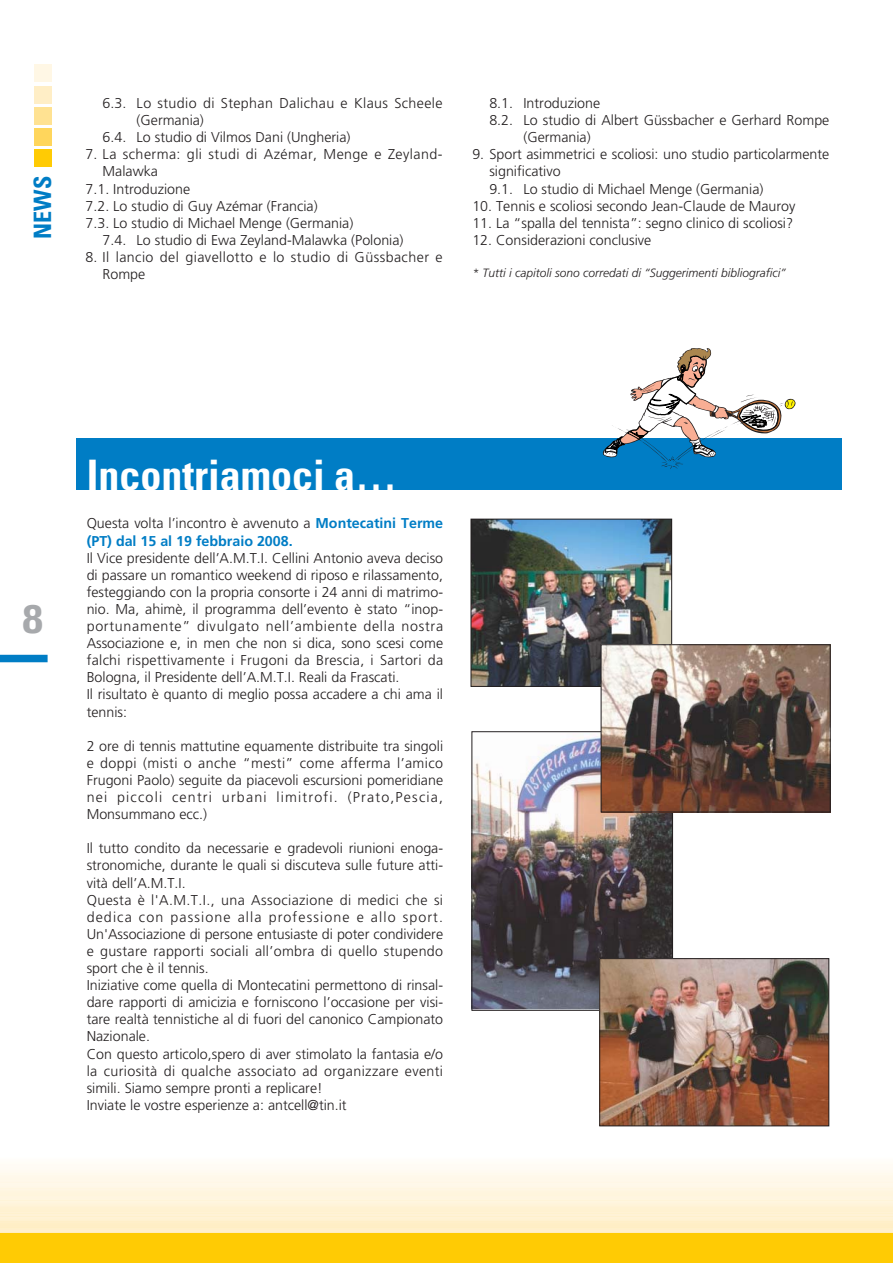
<style>
.page{position:relative;width:893px;height:1263px;background:#fff}
.page>*{position:absolute;margin:0;border:0;box-sizing:border-box;transform-origin:0 0}
.t1{font:700 condensed 42px "Univers";color:#fff}
.t2{font:700 condensed 37.5px "Helvetica";color:#a7a9ac;scale:1.2 1}
.t3{font:700 condensed 24px "Univers";color:#007dc5}
.t4{font:300 14.25px/17.1px "Frutiger";color:#231f20}
.t5{font:300 14.25px/17.1px "Frutiger";letter-spacing:.03em;color:#231f20}
.t6{font:700 14.25px/17.1px "Frutiger";color:#007dc5}
.t7{font:300 14.25px "Frutiger";letter-spacing:.025em;color:#231f20}
.t8{font:italic 300 12px "Frutiger";color:#231f20}
.s1{font-weight:300;color:#231f20}
</style>
<div class="page">
<hr style="left:0;top:1229px;width:892px;height:4px;background:#ffedc1">
<hr style="left:0;top:1228px;width:892px;height:4px;background:#ffefcc">
<hr style="left:0;top:1225px;width:892px;height:4px;background:#ffeec4">
<hr style="left:0;top:1222px;width:892px;height:3px;background:#ffefc6">
<hr style="left:0;top:1218px;width:892px;height:4px;background:#ffefc9">
<hr style="left:0;top:1216px;width:892px;height:4px;background:#fff2d3">
<hr style="left:0;top:1213px;width:892px;height:4px;background:#fff0cd">
<hr style="left:0;top:1212px;width:892px;height:4px;background:#fff2d6">
<hr style="left:0;top:1210px;width:892px;height:4px;background:#fff1d0">
<hr style="left:0;top:1207px;width:892px;height:3px;background:#fff2d2">
<hr style="left:0;top:1203px;width:892px;height:4px;background:#fff3d4">
<hr style="left:0;top:1199px;width:892px;height:4px;background:#fff4d8">
<hr style="left:0;top:1198px;width:892px;height:4px;background:#fff6df">
<hr style="left:0;top:1197px;width:892px;height:4px;background:#fff5df">
<hr style="left:0;top:1193px;width:892px;height:4px;background:#fff5dc">
<hr style="left:0;top:1189px;width:892px;height:4px;background:#fff5df">
<hr style="left:0;top:1185px;width:892px;height:4px;background:#fff6e2">
<hr style="left:0;top:1181px;width:892px;height:4px;background:#fff7e6">
<hr style="left:0;top:1177px;width:892px;height:4px;background:#fff8e9">
<hr style="left:0;top:1173px;width:892px;height:4px;background:#fff9eb">
<hr style="left:0;top:1169px;width:892px;height:4px;background:#fffaef">
<hr style="left:0;top:1165px;width:892px;height:4px;background:#fffbf3">
<hr style="left:0;top:1161px;width:892px;height:4px;background:#fffdf7">
<hr style="left:0;top:1157px;width:892px;height:4px;background:#fffdfa">
<hr style="left:0;top:1157px;width:892px;height:1px;background:#fff">
<div style="left:34px;top:150px;width:17px;height:17px;background:#ffcb04"></div>
<div style="left:34px;top:129px;width:17px;height:17px;background:#ffd65c"></div>
<div style="left:34px;top:107px;width:17px;height:17px;background:#ffe292"></div>
<div style="left:34px;top:86px;width:17px;height:17px;background:#ffeec6"></div>
<div style="left:34px;top:65px;width:17px;height:17px;background:#fff7e5"></div>
<div style="left:0;top:1233px;width:892px;height:30px;background:#ffcb04"></div>
<div style="left:0;top:655px;width:48px;height:7px;background:#007dc5"></div>
<div style="left:76px;top:438px;width:766px;height:52px;background:#007dc5"></div>
<img style="left:473px;top:733px;width:197px;height:276px">
<div style="left:471px;top:731px;width:201px;height:280px;border:1px solid #231f20"></div>
<img style="left:472px;top:521px;width:198px;height:164px">
<div style="left:470px;top:519px;width:202px;height:168px;border:1px solid #231f20"></div>
<img style="left:602px;top:646px;width:226px;height:164px">
<div style="left:600px;top:644px;width:230px;height:168px;border:1px solid #231f20"></div>
<img style="left:601px;top:960px;width:226px;height:164px">
<div style="left:599px;top:958px;width:230px;height:168px;border:1px solid #231f20"></div>
<svg style="left:603px;top:348px;width:192px;height:121px"></svg>
<h3 class="t3" style="left:34px;top:239px;width:64px;rotate:-90deg">NEWS</h3>
<p class="t7" style="left:103px;top:97px;width:341px">6.3. Lo studio di Stephan Dalichau e Klaus Scheele</p>
<p class="t4" style="left:137px;top:113px;width:69px">(Germania)</p>
<p class="t4" style="left:103px;top:130px;width:249px">6.4. Lo studio di Vilmos Dani (Ungheria)</p>
<p class="t5" style="left:86px;top:147px;width:358px">7. La scherma: gli studi di Azémar, Menge e Zeyland-</p>
<p class="t4" style="left:103px;top:164px;width:57px">Malawka</p>
<p class="t4" style="left:86px;top:181px;width:106px">7.1. Introduzione</p>
<p class="t4" style="left:86px;top:198px;width:233px">7.2. Lo studio di Guy Azémar (Francia)</p>
<p class="t4" style="left:86px;top:215px;width:269px">7.3. Lo studio di Michael Menge (Germania)</p>
<p class="t4" style="left:103px;top:232px;width:302px">7.4. Lo studio di Ewa Zeyland-Malawka (Polonia)</p>
<p class="t5" style="left:103px;top:250px;width:341px;text-indent:-17px">8. Il lancio del giavellotto e lo studio di Güssbacher e<br>Rompe</p>
<p class="t4" style="left:489px;top:96px;width:112px">8.1. Introduzione</p>
<p class="t4" style="left:489px;top:113px;width:341px">8.2. Lo studio di Albert Güssbacher e Gerhard Rompe</p>
<p class="t4" style="left:523px;top:130px;width:69px">(Germania)</p>
<p class="t4" style="left:489px;top:147px;width:341px;text-indent:-17px">9. Sport asimmetrici e scoliosi: uno studio particolarmente significativo<br>9.1. Lo studio di Michael Menge (Germania)</p>
<p class="t4" style="left:472px;top:198px;width:325px">10. Tennis e scoliosi secondo Jean-Claude de Mauroy</p>
<p class="t4" style="left:472px;top:215px;width:322px">11. La “spalla del tennista”: segno clinico di scoliosi?</p>
<p class="t4" style="left:472px;top:232px;width:180px">12. Considerazioni conclusive</p>
<p class="t8" style="left:472px;top:268px;width:315px">* Tutti i capitoli sono corredati di “Suggerimenti bibliografici”</p>
<h2 class="t2" style="left:21px;top:605px;width:20px">8</h2>
<h1 class="t1" style="left:87px;top:460px;width:312px">Incontriamoci a…</h1>
<p class="t6" style="left:87px;top:516px;width:358px"><span class="s1">Questa volta l’incontro è avvenuto a</span> Montecatini Terme (PT) dal 15 al 19 febbraio 2008.</p>
<p class="t4" style="left:87px;top:550px;width:358px">Il Vice presidente dell’A.M.T.I. Cellini Antonio aveva deciso di passare un romantico weekend di riposo e rilassamento, festeggiando con la propria consorte i 24 anni di matrimo&shy;nio. Ma, ahimè, il programma dell’evento è stato “inop&shy;portunamente” divulgato nell’ambiente della nostra Associazione e, in men che non si dica, sono scesi come falchi rispettivamente i Frugoni da Brescia, i Sartori da Bologna, il Presidente dell’A.M.T.I. Reali da Frascati.<br>Il risultato è quanto di meglio possa accadere a chi ama il tennis:</p>
<p class="t4" style="left:87px;top:738px;width:358px;text-align:justify">2 ore di tennis mattutine equamente distribuite tra singoli e doppi (misti o anche “mesti” come afferma l’amico Frugoni Paolo) seguite da piacevoli escursioni pomeridiane nei piccoli centri urbani limitrofi. (Prato,Pescia, Monsummano ecc.)</p>
<p class="t4" style="left:87px;top:841px;width:358px">Il tutto condito da necessarie e gradevoli riunioni enoga&shy;stronomiche, durante le quali si discuteva sulle future atti&shy;vità dell’A.M.T.I.<br>Questa è l'A.M.T.I., una Associazione di medici che si dedica con passione alla professione e allo sport.<br>Un'Associazione di persone entusiaste di poter condividere e gustare rapporti sociali all’ombra di quello stupendo sport che è il tennis.<br>Iniziative come quella di Montecatini permettono di rinsal&shy;dare rapporti di amicizia e forniscono l’occasione per visi&shy;tare realtà tennistiche al di fuori del canonico Campionato Nazionale.<br>Con questo articolo,spero di aver stimolato la fantasia e/o la curiosità di qualche associato ad organizzare eventi simili. Siamo sempre pronti a replicare!<br>Inviate le vostre esperienze a: antcell@tin.it</p>
</div>
